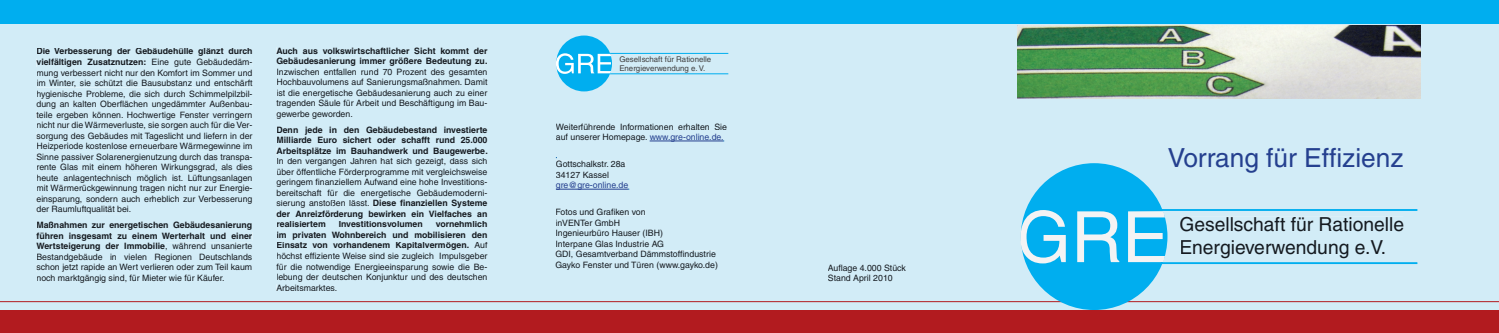
<style>
.page{position:relative;width:1499px;height:333px;background:#fff}
.page>*{position:absolute;margin:0;border:0;box-sizing:border-box;transform-origin:0 0}
.t1{font:26.25px "Helvetica";color:#25408f}
.t2{font:19.25px/23.1px "Helvetica";color:#151a20}
.t3{font:8.75px/10.5px "Helvetica";color:#151a20;text-align:justify}
.t4{font:700 8.75px/10.5px "Helvetica";color:#151a20}
.t5{font:8.75px "Helvetica";color:#25408f}
.t6{font:7.88px/9.6px "Helvetica";color:#3f3f40}
.s1{font-weight:700}
.s2{color:#25408f}
</style>
<div class="page">
<div style="left:0;top:24px;width:1498px;height:286px;background:#d2ecf7"></div>
<div style="left:0;top:310px;width:1498px;height:22px;background:#b21b1f"></div>
<div style="left:556px;top:35px;width:56px;height:56px;background:#00aeef;border-radius:50%"></div>
<hr style="left:609px;top:53px;width:119px;height:1px;background:#00aeef">
<hr style="left:609px;top:73px;width:119px;height:1px;background:#00aeef">
<svg style="left:556px;top:53px;width:55px;height:21px"></svg>
<div style="left:556px;top:123px;width:171px;height:6px;background:#d2ecf7"></div>
<div style="left:556px;top:133px;width:91px;height:9px;background:#d2ecf7"></div>
<hr style="left:649px;top:140px;width:74px;height:1px;background:#25408f">
<div style="left:556px;top:160px;width:69px;height:7px;background:#d2ecf7"></div>
<div style="left:556px;top:171px;width:52px;height:7px;background:#d2ecf7"></div>
<hr style="left:556px;top:189px;width:72px;height:1px;background:#25408f">
<div style="left:828px;top:264px;width:77px;height:8px;background:#d2ecf7"></div>
<div style="left:828px;top:274px;width:64px;height:9px;background:#d2ecf7"></div>
<div style="left:37px;top:48px;width:215px;height:8px;background:#d2ecf7"></div>
<div style="left:37px;top:59px;width:108px;height:8px;background:#d2ecf7"></div>
<div style="left:146px;top:58px;width:106px;height:9px;background:#d2ecf7"></div>
<div style="left:37px;top:69px;width:215px;height:8px;background:#d2ecf7"></div>
<div style="left:37px;top:80px;width:215px;height:7px;background:#d2ecf7"></div>
<div style="left:37px;top:90px;width:215px;height:8px;background:#d2ecf7"></div>
<div style="left:37px;top:100px;width:215px;height:9px;background:#d2ecf7"></div>
<div style="left:37px;top:111px;width:215px;height:8px;background:#d2ecf7"></div>
<div style="left:37px;top:122px;width:215px;height:8px;background:#d2ecf7"></div>
<div style="left:37px;top:132px;width:215px;height:8px;background:#d2ecf7"></div>
<div style="left:37px;top:143px;width:215px;height:8px;background:#d2ecf7"></div>
<div style="left:37px;top:153px;width:215px;height:8px;background:#d2ecf7"></div>
<div style="left:37px;top:163px;width:215px;height:9px;background:#d2ecf7"></div>
<div style="left:37px;top:174px;width:215px;height:8px;background:#d2ecf7"></div>
<div style="left:37px;top:185px;width:215px;height:8px;background:#d2ecf7"></div>
<div style="left:37px;top:195px;width:215px;height:8px;background:#d2ecf7"></div>
<div style="left:37px;top:206px;width:94px;height:8px;background:#d2ecf7"></div>
<div style="left:37px;top:221px;width:215px;height:9px;background:#d2ecf7"></div>
<div style="left:37px;top:232px;width:215px;height:8px;background:#d2ecf7"></div>
<div style="left:37px;top:242px;width:128px;height:9px;background:#d2ecf7"></div>
<div style="left:166px;top:242px;width:86px;height:8px;background:#d2ecf7"></div>
<div style="left:37px;top:253px;width:215px;height:8px;background:#d2ecf7"></div>
<div style="left:37px;top:263px;width:215px;height:8px;background:#d2ecf7"></div>
<div style="left:37px;top:274px;width:187px;height:8px;background:#d2ecf7"></div>
<div style="left:276px;top:47px;width:211px;height:7px;background:#d2ecf7"></div>
<div style="left:277px;top:58px;width:210px;height:8px;background:#d2ecf7"></div>
<div style="left:277px;top:68px;width:210px;height:9px;background:#d2ecf7"></div>
<div style="left:277px;top:79px;width:210px;height:8px;background:#d2ecf7"></div>
<div style="left:277px;top:89px;width:210px;height:9px;background:#d2ecf7"></div>
<div style="left:276px;top:100px;width:211px;height:8px;background:#d2ecf7"></div>
<div style="left:277px;top:110px;width:75px;height:9px;background:#d2ecf7"></div>
<div style="left:277px;top:126px;width:210px;height:8px;background:#d2ecf7"></div>
<div style="left:277px;top:137px;width:210px;height:6px;background:#d2ecf7"></div>
<div style="left:276px;top:147px;width:211px;height:8px;background:#d2ecf7"></div>
<div style="left:277px;top:158px;width:210px;height:8px;background:#d2ecf7"></div>
<div style="left:277px;top:168px;width:210px;height:8px;background:#d2ecf7"></div>
<div style="left:277px;top:179px;width:210px;height:8px;background:#d2ecf7"></div>
<div style="left:277px;top:189px;width:210px;height:8px;background:#d2ecf7"></div>
<div style="left:277px;top:200px;width:92px;height:8px;background:#d2ecf7"></div>
<div style="left:373px;top:200px;width:114px;height:8px;background:#d2ecf7"></div>
<div style="left:277px;top:210px;width:210px;height:8px;background:#d2ecf7"></div>
<div style="left:277px;top:221px;width:210px;height:6px;background:#d2ecf7"></div>
<div style="left:277px;top:231px;width:210px;height:8px;background:#d2ecf7"></div>
<div style="left:277px;top:242px;width:191px;height:8px;background:#d2ecf7"></div>
<div style="left:469px;top:242px;width:18px;height:6px;background:#d2ecf7"></div>
<div style="left:277px;top:252px;width:210px;height:8px;background:#d2ecf7"></div>
<div style="left:276px;top:263px;width:211px;height:8px;background:#d2ecf7"></div>
<div style="left:277px;top:273px;width:210px;height:8px;background:#d2ecf7"></div>
<div style="left:276px;top:284px;width:60px;height:6px;background:#d2ecf7"></div>
<hr style="left:0;top:301px;width:1498px;height:1px;background:#b21b1f">
<div style="left:556px;top:208px;width:89px;height:7px;background:#d2ecf7"></div>
<div style="left:556px;top:219px;width:64px;height:6px;background:#d2ecf7"></div>
<div style="left:556px;top:229px;width:106px;height:9px;background:#d2ecf7"></div>
<div style="left:556px;top:240px;width:107px;height:8px;background:#d2ecf7"></div>
<div style="left:556px;top:250px;width:159px;height:8px;background:#d2ecf7"></div>
<div style="left:556px;top:261px;width:161px;height:8px;background:#d2ecf7"></div>
<div style="left:1020px;top:163px;width:147px;height:146px;background:#00aeef;border-radius:50%"></div>
<svg style="left:1019px;top:210px;width:145px;height:53px"></svg>
<hr style="left:1157px;top:209px;width:259px;height:1px;background:#00aeef">
<hr style="left:1160px;top:262px;width:256px;height:2px;background:#00aeef">
<div style="left:1180px;top:216px;width:223px;height:15px;background:#d2ecf7"></div>
<div style="left:1180px;top:240px;width:204px;height:18px;background:#d2ecf7"></div>
<div style="left:0;top:0;width:1498px;height:24px;background:#00aeef"></div>
<img style="left:1017px;top:25px;width:403px;height:73px">
<p class="t3" style="left:36px;top:46px;width:217px"><span class="s1">Die Verbesserung der Gebäudehülle glänzt durch vielfältigen Zusatznutzen:</span> Eine gute Gebäudedäm&shy;mung verbessert nicht nur den Komfort im Sommer und im Winter, sie schützt die Bausubstanz und entschärft hygienische Probleme, die sich durch Schimmelpilzbil&shy;dung an kalten Oberflächen ungedämmter Außenbau&shy;teile ergeben können. Hochwertige Fenster verringern nicht nur die Wärmeverluste, sie sorgen auch für die Ver&shy;sorgung des Gebäudes mit Tageslicht und liefern in der Heizperiode kostenlose erneuerbare Wärmegewinne im Sinne passiver Solarenergienutzung durch das transpa&shy;rente Glas mit einem höheren Wirkungsgrad, als dies heute anlagentechnisch möglich ist. Lüftungsanlagen mit Wärmerückgewinnung tragen nicht nur zur Energie&shy;einsparung, sondern auch erheblich zur Verbesserung der Raumluftqualität bei.</p>
<p class="t3" style="left:36px;top:219px;width:217px"><span class="s1">Maßnahmen zur energetischen Gebäudesanierung führen insgesamt zu einem Werterhalt und einer Wertsteigerung der Immobilie</span>, während unsanierte Bestandgebäude in vielen Regionen Deutschlands schon jetzt rapide an Wert verlieren oder zum Teil kaum noch marktgängig sind, für Mieter wie für Käufer.</p>
<p class="t4" style="left:276px;top:45px;width:212px">Auch aus volkswirtschaftlicher Sicht kommt der<br>Gebäudesanierung immer größere Bedeutung zu.</p>
<p class="t3" style="left:276px;top:66px;width:212px">Inzwischen entfallen rund 70 Prozent des gesamten Hochbauvolumens auf Sanierungsmaßnahmen. Damit ist die energetische Gebäudesanierung auch zu einer tragenden Säule für Arbeit und Beschäftigung im Bau&shy;gewerbe geworden.</p>
<p class="t4" style="left:276px;top:124px;width:213px;text-align:justify">Denn jede in den Gebäudebestand investierte Milliarde Euro sichert oder schafft rund 25.000<br>Arbeitsplätze im Bauhandwerk und Baugewerbe.</p>
<p class="t3" style="left:276px;top:156px;width:212px">In den vergangen Jahren hat sich gezeigt, dass sich über öffentliche Förderprogramme mit vergleichsweise geringem finanziellem Aufwand eine hohe Investitions&shy;bereitschaft für die energetische Gebäudemoderni&shy;sierung anstoßen lässt. <span class="s1">Diese finanziellen Systeme der Anreizförderung bewirken ein Vielfaches an realisiertem</span></p>
<p class="t3" style="left:276px;top:219px;width:212px;text-indent:159px"><span class="s1">vornehmlich im privaten Wohnbereich und mobilisieren den Einsatz von vorhandenem Kapitalvermögen.</span> Auf höchst effiziente Weise sind sie zugleich Impulsgeber für die notwendige Energieeinsparung sowie die Be&shy;lebung der deutschen Konjunktur und des deutschen Arbeitsmarktes.</p>
<p class="t4" style="left:339px;top:219px;width:85px">Investitionsvolumen</p>
<p class="t6" style="left:619px;top:54px;width:93px">Gesellschaft für Rationelle<br>Energieverwendung e. V.</p>
<p class="t3" style="left:556px;top:121px;width:173px">Weiterführende Informationen erhalten Sie auf unserer Homepage. <span class="s2">www.gre-online.de.</span></p>
<p class="t3" style="left:556px;top:159px;width:71px">Gottschalkstr. 28a<br>34127 Kassel</p>
<p class="t5" style="left:556px;top:180px;width:74px">gre@gre-online.de</p>
<h1 class="t1" style="left:1167px;top:143px;width:237px">Vorrang für Effizienz</h1>
<p class="t3" style="left:555px;top:206px;width:164px;text-align:left">Fotos und Grafiken von<br>inVENTer GmbH<br>Ingenieurbüro Hauser (IBH)<br>Interpane Glas Industrie AG<br>GDI, Gesamtverband Dämmstoffindustrie<br>Gayko Fenster und Türen (www.gayko.de)</p>
<h2 class="t2" style="left:1179px;top:212px;width:226px">Gesellschaft für Rationelle<br>Energieverwendung e.V.</h2>
<p class="t3" style="left:827px;top:262px;width:79px">Auflage 4.000 Stück<br>Stand April 2010</p>
</div>
